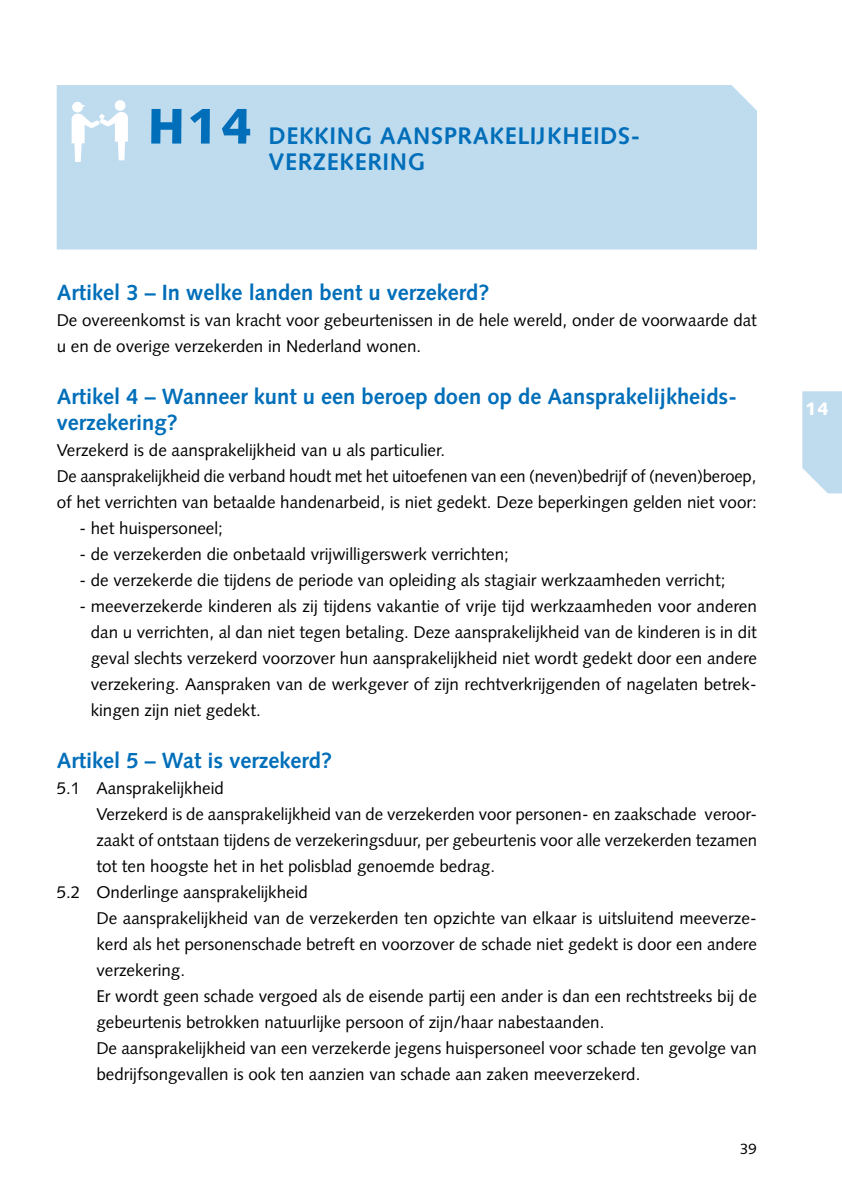
<style>
.page{position:relative;width:842px;height:1191px;background:#fff}
.page>*{position:absolute;margin:0;border:0;box-sizing:border-box;transform-origin:0 0}
.t1{font:700 24px/26px "Syntax";letter-spacing:.025em;color:#006eb9}
._10_kop_blauw{font:700 22px/26px "Syntax";color:#006eb9}
.t2{font:900 18px "Syntax";color:#fff}
._01_plat{font:17px/26px "Syntax";color:#000}
.t3{font:15px "Syntax";color:#000}
.s1{font-weight:900;font-size:50px}
</style>
<div class="page">
<div style="left:57px;top:85px;width:700px;height:164px;background:#bfdbee"></div>
<svg style="left:802px;top:391px;width:40px;height:102px;background:#c4deef"></svg>
<svg style="left:72px;top:99px;width:56px;height:63px"></svg>
<p class="t1" style="left:268px;top:122px;width:373px;text-indent:-121px"><span class="s1">H14</span> DEKKING AANSPRAKELIJKHEIDS-<br>VERZEKERING</p>
<p class="_10_kop_blauw" style="left:57px;top:279px;width:434px">Artikel 3 – In welke landen bent u verzekerd?</p>
<p class="_01_plat" style="left:57px;top:307px;width:702px">De overeenkomst is van kracht voor gebeurtenissen in de hele wereld, onder de voorwaarde dat u en de overige verzekerden in Nederland wonen.</p>
<p class="_10_kop_blauw" style="left:57px;top:383px;width:682px">Artikel 4 – Wanneer kunt u een beroep doen op de Aansprakelijkheids&shy;verzekering?</p>
<p class="_01_plat" style="left:57px;top:437px;width:390px">Verzekerd is de aansprakelijkheid van u als particulier.</p>
<p class="_01_plat" style="left:57px;top:463px;width:702px">De aansprakelijkheid die verband houdt met het uitoefenen van een (neven)bedrijf of (neven)beroep, of het verrichten van betaalde handenarbeid, is niet gedekt. Deze beperkingen gelden niet voor:</p>
<p class="_01_plat" style="left:57px;top:515px;width:168px">- het huispersoneel;</p>
<p class="_01_plat" style="left:57px;top:541px;width:454px">- de verzekerden die onbetaald vrijwilligerswerk verrichten;</p>
<p class="_01_plat" style="left:57px;top:567px;width:670px">- de verzekerde die tijdens de periode van opleiding als stagiair werkzaamheden verricht;</p>
<p class="_01_plat" style="left:91px;top:593px;width:668px;text-align:justify;text-indent:-34px">- meeverzekerde kinderen als zij tijdens vakantie of vrije tijd werkzaamheden voor anderen dan u verrichten, al dan niet tegen betaling. Deze aansprakelijkheid van de kinderen is in dit geval slechts verzekerd voorzover hun aansprakelijkheid niet wordt gedekt door een andere verzekering. Aanspraken van de werkgever of zijn rechtverkrijgenden of nagelaten betrek&shy;kingen zijn niet gedekt.</p>
<p class="_10_kop_blauw" style="left:57px;top:747px;width:277px">Artikel 5 – Wat is verzekerd?</p>
<p class="_01_plat" style="left:57px;top:775px;width:169px">5.1 Aansprakelijkheid</p>
<p class="_01_plat" style="left:96px;top:801px;width:662px;text-align:justify">Verzekerd is de aansprakelijkheid van de verzekerden voor personen- en zaakschade veroor&shy;zaakt of ontstaan tijdens de verzekeringsduur, per gebeurtenis voor alle verzekerden tezamen tot ten hoogste het in het polisblad genoemde bedrag.</p>
<p class="_01_plat" style="left:57px;top:879px;width:253px">5.2 Onderlinge aansprakelijkheid</p>
<p class="_01_plat" style="left:96px;top:905px;width:662px;text-align:justify">De aansprakelijkheid van de verzekerden ten opzichte van elkaar is uitsluitend meeverze&shy;kerd als het personenschade betreft en voorzover de schade niet gedekt is door een andere verzekering.</p>
<p class="_01_plat" style="left:96px;top:983px;width:662px">Er wordt geen schade vergoed als de eisende partij een ander is dan een rechtstreeks bij de gebeurtenis betrokken natuurlijke persoon of zijn/haar nabestaanden.</p>
<p class="_01_plat" style="left:96px;top:1035px;width:662px">De aansprakelijkheid van een verzekerde jegens huispersoneel voor schade ten gevolge van bedrijfsongevallen is ook ten aanzien van schade aan zaken meeverzekerd.</p>
<p class="t3" style="left:740px;top:1140px;width:18px">39</p>
<p class="t2" style="left:805px;top:398px;width:25px">14</p>
</div>
